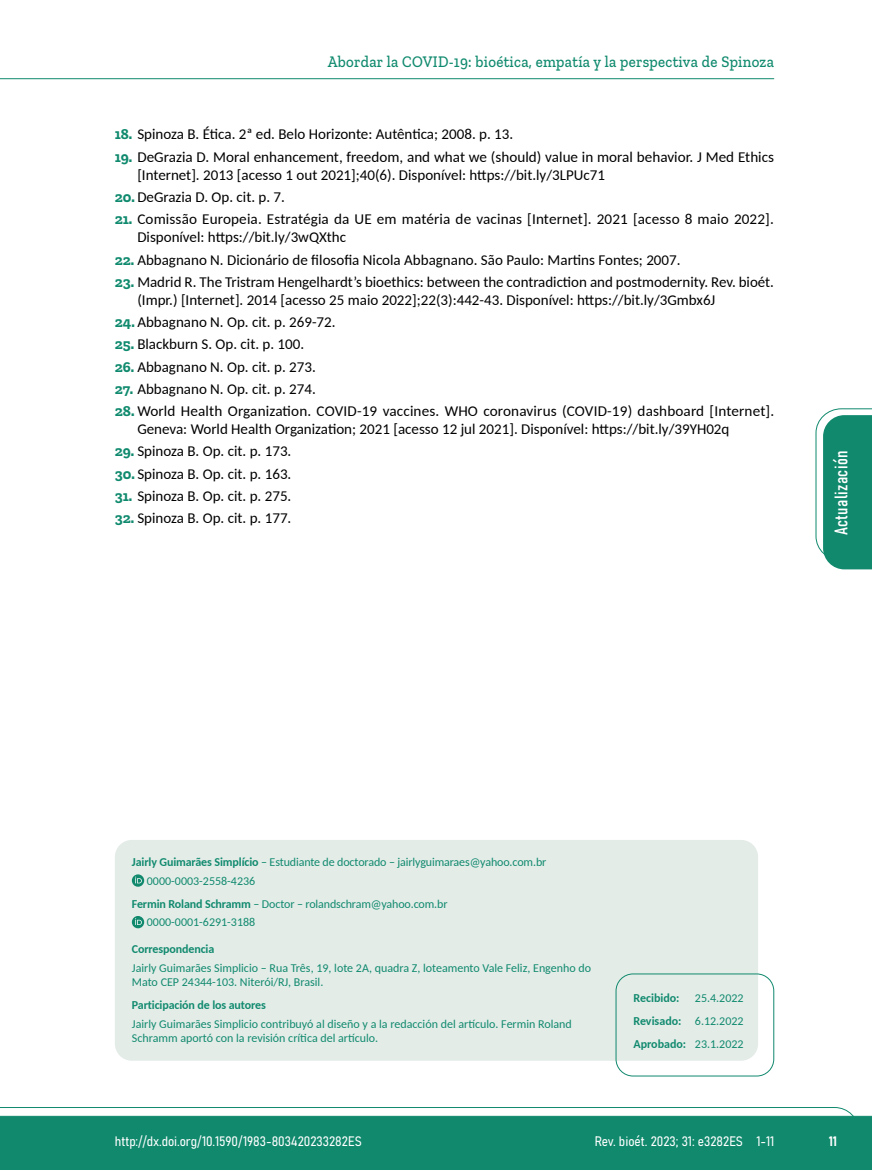
<style>
.page{position:relative;width:872px;height:1170px;background:#fff}
.page>*{position:absolute;margin:0;border:0;box-sizing:border-box;transform-origin:0 0}
.t1{font:18px "Bahnschrift";letter-spacing:.02em;color:#fff}
.t2{font:500 16.5px "Zilla Slab";letter-spacing:.02em;color:#108a6e;scale:.9 1}
.t3{font:15px/18px "Carlito";color:#000}
.t4{font:13.5px "Bahnschrift";color:#fff}
.t5{font:12px/18.6px "Carlito";color:#108a6e}
.t6{font:700 12px "Carlito";letter-spacing:-.01em;color:#108a6e}
.s1{font-family:"Zilla Slab";font-weight:700;color:#108a6e}
.s2{font-weight:700}
</style>
<div class="page">
<svg style="left:0;top:1107px;width:859px;height:62px;background:#2e977f"></svg>
<hr style="left:0;top:78px;width:774px;height:1px;background:#10896d">
<svg style="left:815px;top:408px;width:57px;height:161px"></svg>
<div style="left:115px;top:839px;width:643px;height:221px;background:#e4ece8;border-radius:17px"></div>
<svg style="left:132px;top:874px;width:12px;height:12px"></svg>
<svg style="left:135px;top:876px;width:7px;height:7px"></svg>
<svg style="left:132px;top:915px;width:12px;height:13px"></svg>
<svg style="left:135px;top:918px;width:7px;height:6px"></svg>
<div style="left:615px;top:973px;width:159px;height:103px;border:1px solid #10896d;border-radius:17px"></div>
<p class="t2" style="left:328px;top:53px;width:497px">Abordar la COVID-19: bioética, empatía y la perspectiva de Spinoza</p>
<p class="t3" style="left:115px;top:125px;width:400px"><span class="s1">18.</span> Spinoza B. Ética. 2ª ed. Belo Horizonte: Autêntica; 2008. p. 13.</p>
<p class="t3" style="left:137px;top:147px;width:638px;text-indent:-22px"><span class="s1">19.</span> DeGrazia D. Moral enhancement, freedom, and what we (should) value in moral behavior. J Med Ethics [Internet]. 2013 [acesso 1 out 2021];40(6). Disponível: https://bit.ly/3LPUc71</p>
<p class="t3" style="left:115px;top:187px;width:172px"><span class="s1">20.</span> DeGrazia D. Op. cit. p. 7.</p>
<p class="t3" style="left:137px;top:209px;width:638px;text-indent:-22px"><span class="s1">21.</span> Comissão Europeia. Estratégia da UE em matéria de vacinas [Internet]. 2021 [acesso 8 maio 2022].<br>Disponível: https://bit.ly/3wQXthc</p>
<p class="t3" style="left:115px;top:250px;width:567px"><span class="s1">22.</span> Abbagnano N. Dicionário de filosofia Nicola Abbagnano. São Paulo: Martins Fontes; 2007.</p>
<p class="t3" style="left:137px;top:272px;width:638px;text-indent:-22px"><span class="s1">23.</span> Madrid R. The Tristram Hengelhardt’s bioethics: between the contradiction and postmodernity. Rev. bioét. (Impr.) [Internet]. 2014 [acesso 25 maio 2022];22(3):442-43. Disponível: https://bit.ly/3Gmbx6J</p>
<p class="t3" style="left:115px;top:312px;width:222px"><span class="s1">24.</span> Abbagnano N. Op. cit. p. 269-72.</p>
<p class="t3" style="left:115px;top:334px;width:191px"><span class="s1">25.</span> Blackburn S. Op. cit. p. 100.</p>
<p class="t3" style="left:115px;top:357px;width:202px"><span class="s1">26.</span> Abbagnano N. Op. cit. p. 273.</p>
<p class="t3" style="left:115px;top:379px;width:202px"><span class="s1">27.</span> Abbagnano N. Op. cit. p. 274.</p>
<p class="t3" style="left:137px;top:401px;width:638px;text-indent:-22px"><span class="s1">28.</span> World Health Organization. COVID-19 vaccines. WHO coronavirus (COVID-19) dashboard [Internet].<br>Geneva: World Health Organization; 2021 [acesso 12 jul 2021]. Disponível: https://bit.ly/39YH02q</p>
<p class="t3" style="left:115px;top:441px;width:178px"><span class="s1">29.</span> Spinoza B. Op. cit. p. 173.</p>
<p class="t3" style="left:115px;top:464px;width:178px"><span class="s1">30.</span> Spinoza B. Op. cit. p. 163.</p>
<p class="t3" style="left:115px;top:486px;width:178px"><span class="s1">31.</span> Spinoza B. Op. cit. p. 275.</p>
<p class="t3" style="left:115px;top:508px;width:178px"><span class="s1">32.</span> Spinoza B. Op. cit. p. 177.</p>
<p class="t1" style="left:827px;top:535px;width:86px;rotate:-90deg">Actualización</p>
<p class="t5" style="left:147px;top:852px;width:401px;text-indent:-15px"><span class="s2">Jairly Guimarães Simplício</span> – Estudiante de doctorado – jairlyguimaraes@yahoo.com.br<br>0000-0003-2558-4236</p>
<p class="t5" style="left:147px;top:893px;width:302px;text-indent:-15px"><span class="s2">Fermin Roland Schramm</span> – Doctor – rolandschram@yahoo.com.br<br>0000-0001-6291-3188</p>
<p class="t6" style="left:132px;top:941px;width:84px">Correspondencia</p>
<p class="t5" style="left:132px;top:960px;width:461px;line-height:14.4px">Jairly Guimarães Simplicio – Rua Três, 19, lote 2A, quadra Z, loteamento Vale Feliz, Engenho do<br>Mato CEP 24344-103. Niterói/RJ, Brasil.</p>
<p class="t6" style="left:132px;top:997px;width:136px">Participación de los autores</p>
<p class="t5" style="left:132px;top:1016px;width:441px;line-height:14.4px">Jairly Guimarães Simplicio contribuyó al diseño y a la redacción del artículo. Fermin Roland<br>Schramm aportó con la revisión crítica del artículo.</p>
<p class="t6" style="left:633px;top:989px;width:48px">Recibido:</p>
<p class="t5" style="left:633px;top:985px;width:112px;line-height:23px;text-align:justify;text-indent:62px">25.4.2022<br><span class="s2">Revisado:</span> 6.12.2022<br><span class="s2">Aprobado:</span> 23.1.2022</p>
<p class="t4" style="left:115px;top:1131px;width:248px">http://dx.doi.org/10.1590/1983-803420233282ES</p>
<p class="t4" style="left:595px;top:1131px;width:181px">Rev. bioét. 2023; 31: e3282ES 1-11</p>
<p class="t4" style="left:829px;top:1130px;width:9px">11</p>
</div>
